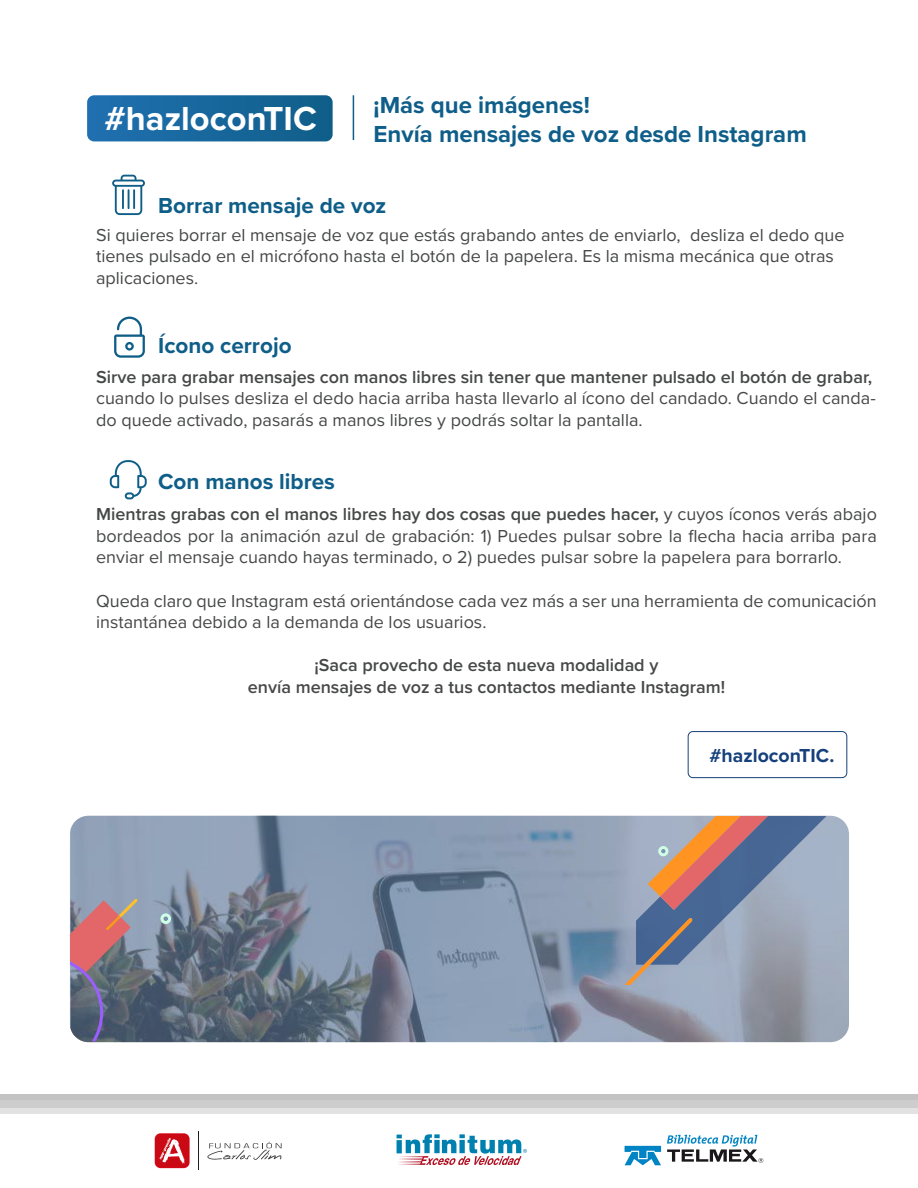
<style>
.page{position:relative;width:918px;height:1188px;background:#fff}
.page>*{position:absolute;margin:0;border:0;box-sizing:border-box;transform-origin:0 0}
.t1{font:700 34.5px "Proxima Nova";color:#fff}
.t2{font:700 24px/28.8px "Proxima Nova";color:#0f5e89}
.t3{font:700 22.5px "Proxima Nova";color:#0f5e89}
.t4{font:700 19.5px "Proxima Nova";color:#16407c}
.t5{font:18px/21.6px "Proxima Nova";color:#464747}
.t6{font:600 18px/21.6px "Proxima Nova";color:#464747;text-align:center}
.s1{font-weight:600}
</style>
<div class="page">
<div style="left:688px;top:731px;width:159px;height:47px;border:1px solid #16407c;border-radius:5px"></div>
<svg style="left:87px;top:95px;width:246px;height:46px;background:#1a689d"></svg>
<hr style="left:353px;top:95px;width:1px;height:45px;background:#0f5e88">
<svg style="left:112px;top:175px;width:33px;height:40px"></svg>
<hr style="left:128px;top:189px;width:2px;height:20px;background:#0f5e88">
<svg style="left:114px;top:317px;width:31px;height:41px"></svg>
<svg style="left:70px;top:816px;width:779px;height:226px;background:#818fa4"></svg>
<svg style="left:160px;top:913px;width:11px;height:11px"></svg>
<svg style="left:70px;top:899px;width:67px;height:142px;background:#856f7c"></svg>
<svg style="left:625px;top:816px;width:202px;height:169px;background:#9392a2"></svg>
<svg style="left:110px;top:460px;width:37px;height:39px"></svg>
<div style="left:0;top:1094px;width:918px;height:78px;background:#c3c3c3"></div>
<div style="left:0;top:1110px;width:918px;height:78px;background:#fff"></div>
<div style="left:0;top:1108px;width:918px;height:5px;background:#e2e2e2"></div>
<div style="left:0;top:1100px;width:918px;height:7px;background:#cdcdcd"></div>
<svg style="left:397px;top:1134px;width:130px;height:31px"></svg>
<svg style="left:625px;top:1146px;width:36px;height:19px"></svg>
<svg style="left:667px;top:1135px;width:96px;height:28px"></svg>
<svg style="left:207px;top:1142px;width:75px;height:18px"></svg>
<hr style="left:198px;top:1132px;width:1px;height:38px;background:#1d1d1b">
<svg style="left:155px;top:1133px;width:35px;height:35px"></svg>
<h1 class="t1" style="left:105px;top:93px;width:214px">#hazloconTIC</h1>
<h2 class="t2" style="left:374px;top:90px;width:435px">¡Más que imágenes!<br>Envía mensajes de voz desde Instagram</h2>
<p class="t3" style="left:158px;top:189px;width:230px">Borrar mensaje de voz</p>
<p class="t5" style="left:96px;top:223px;width:750px">Si quieres borrar el mensaje de voz que estás grabando antes de enviarlo, desliza el dedo que tienes pulsado en el micrófono hasta el botón de la papelera. Es la misma mecánica que otras aplicaciones.</p>
<p class="t3" style="left:158px;top:329px;width:135px">Ícono cerrojo</p>
<p class="t6" style="left:96px;top:365px;width:778px">Sirve para grabar mensajes con manos libres sin tener que mantener pulsado el botón de grabar,</p>
<p class="t5" style="left:96px;top:387px;width:781px">cuando lo pulses desliza el dedo hacia arriba hasta llevarlo al ícono del candado. Cuando el canda&shy;do quede activado, pasarás a manos libres y podrás soltar la pantalla.</p>
<p class="t3" style="left:158px;top:465px;width:178px">Con manos libres</p>
<p class="t5" style="left:96px;top:503px;width:782px;text-align:justify"><span class="s1">Mientras grabas con el manos libres hay dos cosas que puedes hacer,</span> y cuyos íconos verás abajo bordeados por la animación azul de grabación: 1) Puedes pulsar sobre la flecha hacia arriba para enviar el mensaje cuando hayas terminado, o 2) puedes pulsar sobre la papelera para borrarlo.</p>
<p class="t5" style="left:96px;top:589px;width:782px">Queda claro que Instagram está orientándose cada vez más a ser una herramienta de comunicación instantánea debido a la demanda de los usuarios.</p>
<p class="t6" style="left:248px;top:654px;width:479px">¡Saca provecho de esta nueva modalidad y<br>envía mensajes de voz a tus contactos mediante Instagram!</p>
<p class="t4" style="left:709px;top:741px;width:126px">#hazloconTIC.</p>
</div>
